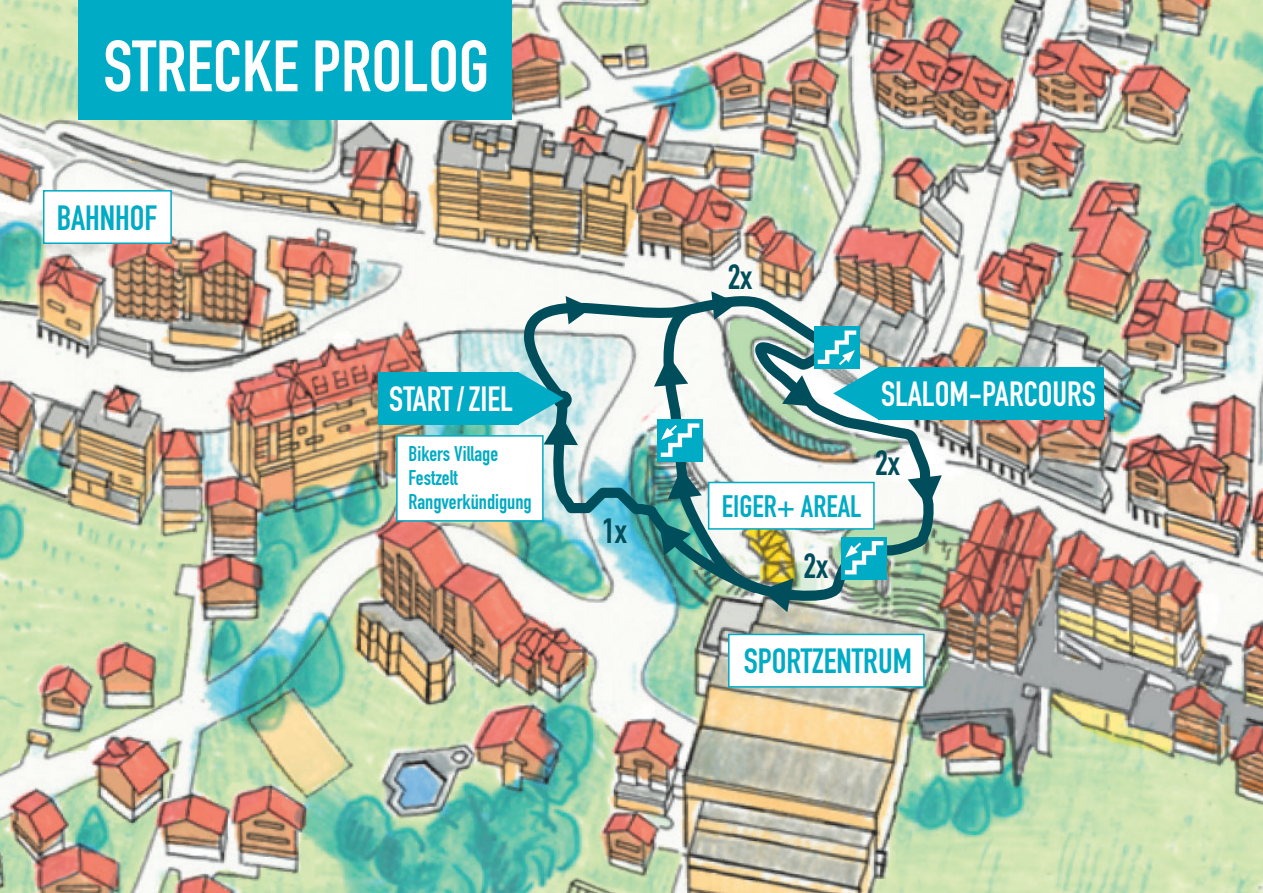
<style>
.page{position:relative;width:1263px;height:893px;background:#fff}
.page>*{position:absolute;margin:0;border:0;box-sizing:border-box;transform-origin:0 0}
.t1{font:71.4px "DIN Engschrift";color:#fff}
.t2{font:34.5px "DIN Engschrift";color:#fff}
.t3{font:34.5px "DIN Engschrift";color:#00abc5}
.t4{font:34.5px "DIN Engschrift";color:#004d5b}
.t5{font:30.6px "DIN Engschrift";color:#00abc5}
.t6{font:21px/24px "DIN Engschrift";color:#00abc5}
</style>
<div class="page">
<img style="left:0;top:0;width:1263px;height:893px">
<div style="left:43px;top:190px;width:129px;height:54px;background:#fff;border:2px solid #00abc5"></div>
<div style="left:728px;top:634px;width:197px;height:54px;background:#fff;border:2px solid #00abc5"></div>
<img style="left:471px;top:291px;width:471px;height:320px">
<div style="left:396px;top:435px;width:148px;height:87px;background:#fff;border:2px solid #00abc5"></div>
<div style="left:878px;top:367px;width:226px;height:53px;background:#00abc5"></div>
<div style="left:378px;top:372px;width:140px;height:53px;background:#00abc5"></div>
<div style="left:79px;top:0;width:433px;height:119px;background:#00abc5"></div>
<img style="left:518px;top:291px;width:370px;height:321px">
<h1 class="t1" style="left:103px;top:24px;width:387px">STRECKE PROLOG</h1>
<h2 class="t3" style="left:57px;top:197px;width:102px">BAHNHOF</h2>
<h2 class="t4" style="left:728px;top:257px;width:26px">2x</h2>
<h2 class="t2" style="left:389px;top:379px;width:125px">START/ZIEL</h2>
<h2 class="t2" style="left:881px;top:374px;width:216px">SLALOM-PARCOURS</h2>
<p class="t6" style="left:409px;top:441px;width:125px">Bikers Village<br>Festzelt<br>Rangverkündigung</p>
<h2 class="t4" style="left:602px;top:511px;width:26px">1x</h2>
<h3 class="t5" style="left:722px;top:488px;width:141px">EIGER+ AREAL</h3>
<h2 class="t4" style="left:804px;top:546px;width:26px">2x</h2>
<h2 class="t4" style="left:875px;top:443px;width:26px">2x</h2>
<h2 class="t3" style="left:744px;top:641px;width:170px">SPORTZENTRUM</h2>
</div>
